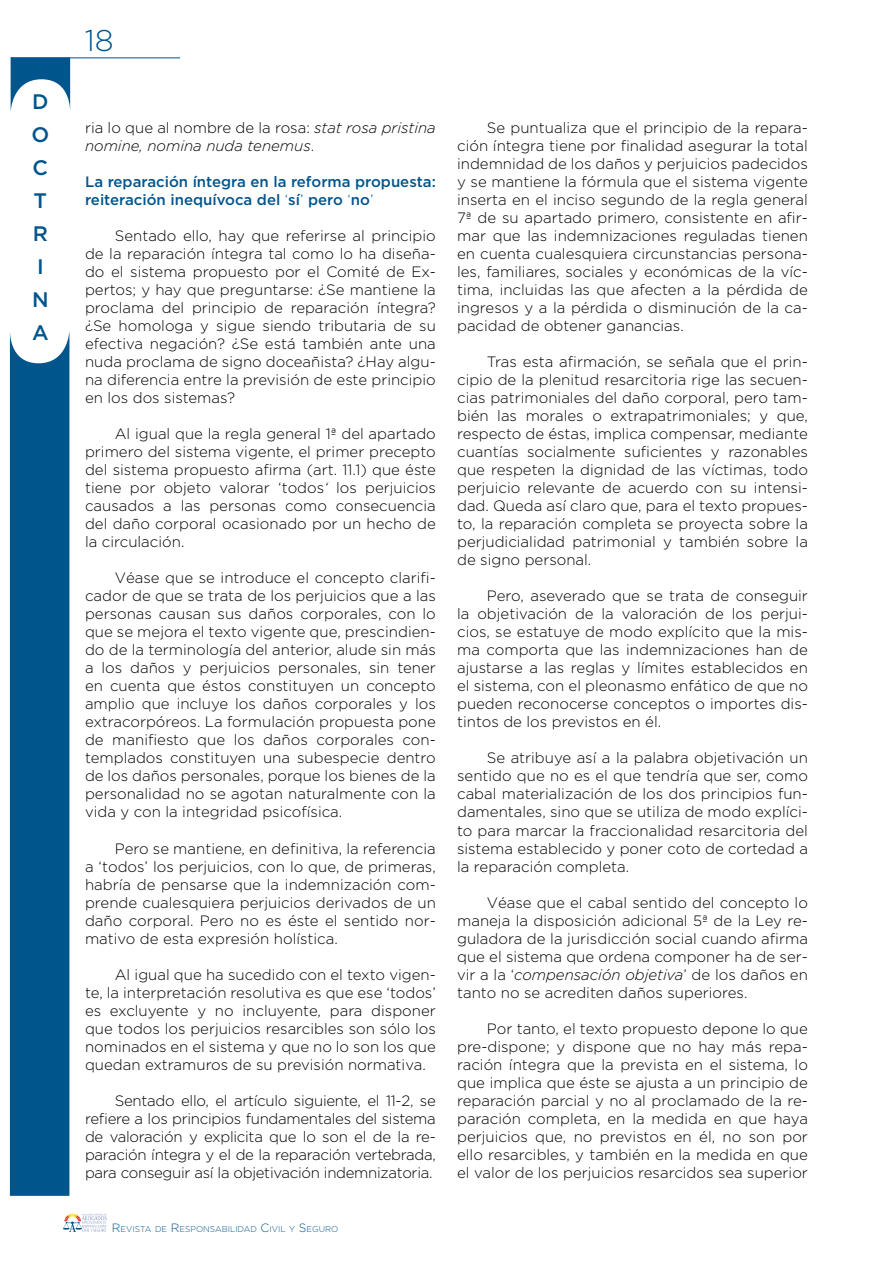
<style>
.page{position:relative;width:893px;height:1263px;background:#fff}
.page>*{position:absolute;margin:0;border:0;box-sizing:border-box;transform-origin:0 0}
.t1{font:300 30px "Gotham";color:#00558d}
.t2{font:500 21px/33px "Gotham";color:#00558d}
.t3{font:300 15px/18px "Gotham";color:#000;text-align:justify}
.t4{font:500 15px/18px "Gotham";color:#00558d}
.t5{font:italic 300 15px/18px "Gotham";color:#000}
.t6{font:300 8.4px "Gotham";color:#00558d}
.s1{font-style:normal}
.s2{font-weight:300}
.s3{font-style:italic}
.s4{font-size:12px}
</style>
<div class="page">
<hr style="left:11px;top:57px;width:169px;height:1px;background:#00558d">
<svg style="left:11px;top:57px;width:60px;height:53px"></svg>
<svg style="left:9px;top:332px;width:60px;height:864px;background:#3578a4"></svg>
<svg style="left:63px;top:1213px;width:44px;height:19px"></svg>
<h2 class="t2" style="left:31px;top:85px;width:19px">D<br>O<br>C<br>T<br>R<br>I<br>N<br>A</h2>
<h1 class="t1" style="left:85px;top:24px;width:30px">18</h1>
<p class="t5" style="left:85px;top:119px;width:352px"><span class="s1">ria lo que al nombre de la rosa:</span> stat rosa pristina nomine, nomina nuda tenemus<span class="s1">.</span></p>
<p class="t4" style="left:85px;top:172px;width:352px">La reparación íntegra en la reforma propuesta: reiteración inequívoca del <span class="s2">‘</span>sí<span class="s2">’</span> pero <span class="s2">‘</span>no<span class="s2">’</span></p>
<p class="t3" style="left:85px;top:226px;width:352px;text-indent:30px">Sentado ello, hay que referirse al principio de la reparación íntegra tal como lo ha diseña&shy;do el sistema propuesto por el Comité de Ex&shy;pertos; y hay que preguntarse: ¿Se mantiene la proclama del principio de reparación íntegra? ¿Se homologa y sigue siendo tributaria de su efectiva negación? ¿Se está también ante una nuda proclama de signo doceañista? ¿Hay algu&shy;na diferencia entre la previsión de este principio en los dos sistemas?</p>
<p class="t3" style="left:85px;top:425px;width:352px;text-indent:30px">Al igual que la regla general 1ª del apartado primero del sistema vigente, el primer precepto del sistema propuesto afirma (art. 11.1) que éste tiene por objeto valorar ‘todos<span class="s3">‘</span> los perjuicios causados a las personas como consecuencia del daño corporal ocasionado por un hecho de la circulación.</p>
<p class="t3" style="left:85px;top:569px;width:352px;text-indent:30px">Véase que se introduce el concepto clarifi&shy;cador de que se trata de los perjuicios que a las personas causan sus daños corporales, con lo que se mejora el texto vigente que, prescindien&shy;do de la terminología del anterior, alude sin más a los daños y perjuicios personales, sin tener en cuenta que éstos constituyen un concepto amplio que incluye los daños corporales y los extracorpóreos. La formulación propuesta pone de manifiesto que los daños corporales con&shy;templados constituyen una subespecie dentro de los daños personales, porque los bienes de la personalidad no se agotan naturalmente con la vida y con la integridad psicofísica.</p>
<p class="t3" style="left:85px;top:839px;width:352px;text-indent:30px">Pero se mantiene, en definitiva, la referencia a ‘todos’ los perjuicios, con lo que, de primeras, habría de pensarse que la indemnización com&shy;prende cualesquiera perjuicios derivados de un daño corporal. Pero no es éste el sentido nor&shy;mativo de esta expresión holística.</p>
<p class="t3" style="left:85px;top:965px;width:352px;text-indent:30px">Al igual que ha sucedido con el texto vigen&shy;te, la interpretación resolutiva es que ese ‘todos’ es excluyente y no incluyente, para disponer que todos los perjuicios resarcibles son sólo los nominados en el sistema y que no lo son los que quedan extramuros de su previsión normativa.</p>
<p class="t3" style="left:85px;top:1091px;width:352px;text-indent:30px">Sentado ello, el artículo siguiente, el 11-2, se refiere a los principios fundamentales del sistema de valoración y explicita que lo son el de la re&shy;paración íntegra y el de la reparación vertebrada, para conseguir así la objetivación indemnizatoria.</p>
<p class="t6" style="left:112px;top:1224px;width:228px"><span class="s4">R</span>EVISTA DE <span class="s4">R</span>ESPONSABILIDAD <span class="s4">C</span>IVIL Y <span class="s4">S</span> EGURO</p>
<p class="t3" style="left:457px;top:118px;width:352px;text-indent:30px">Se puntualiza que el principio de la repara&shy;ción íntegra tiene por finalidad asegurar la total indemnidad de los daños y perjuicios padecidos y se mantiene la fórmula que el sistema vigente inserta en el inciso segundo de la regla general 7ª de su apartado primero, consistente en afir&shy;mar que las indemnizaciones reguladas tienen en cuenta cualesquiera circunstancias persona&shy;les, familiares, sociales y económicas de la víc&shy;tima, incluidas las que afecten a la pérdida de ingresos y a la pérdida o disminución de la ca&shy;pacidad de obtener ganancias.</p>
<p class="t3" style="left:457px;top:353px;width:352px;text-indent:30px">Tras esta afirmación, se señala que el prin&shy;cipio de la plenitud resarcitoria rige las secuen&shy;cias patrimoniales del daño corporal, pero tam&shy;bién las morales o extrapatrimoniales; y que, respecto de éstas, implica compensar, mediante cuantías socialmente suficientes y razonables que respeten la dignidad de las víctimas, todo perjuicio relevante de acuerdo con su intensi&shy;dad. Queda así claro que, para el texto propues&shy;to, la reparación completa se proyecta sobre la perjudicialidad patrimonial y también sobre la de signo personal.</p>
<p class="t3" style="left:457px;top:587px;width:352px;text-indent:30px">Pero, aseverado que se trata de conseguir la objetivación de la valoración de los perjui&shy;cios, se estatuye de modo explícito que la mis&shy;ma comporta que las indemnizaciones han de ajustarse a las reglas y límites establecidos en el sistema, con el pleonasmo enfático de que no pueden reconocerse conceptos o importes dis&shy;tintos de los previstos en él.</p>
<p class="t3" style="left:457px;top:749px;width:352px;text-indent:30px">Se atribuye así a la palabra objetivación un sentido que no es el que tendría que ser, como cabal materialización de los dos principios fun&shy;damentales, sino que se utiliza de modo explíci&shy;to para marcar la fraccionalidad resarcitoria del sistema establecido y poner coto de cortedad a la reparación completa.</p>
<p class="t3" style="left:457px;top:893px;width:352px;text-indent:30px">Véase que el cabal sentido del concepto lo maneja la disposición adicional 5ª de la Ley re&shy;guladora de la jurisdicción social cuando afirma que el sistema que ordena componer ha de ser&shy;vir a la ‘<span class="s3">compensación objetiva</span>’ de los daños en tanto no se acrediten daños superiores.</p>
<p class="t3" style="left:457px;top:1019px;width:352px;text-indent:30px">Por tanto, el texto propuesto depone lo que pre-dispone; y dispone que no hay más repa&shy;ración íntegra que la prevista en el sistema, lo que implica que éste se ajusta a un principio de reparación parcial y no al proclamado de la re&shy;paración completa, en la medida en que haya perjuicios que, no previstos en él, no son por ello resarcibles, y también en la medida en que el valor de los perjuicios resarcidos sea superior</p>
</div>
